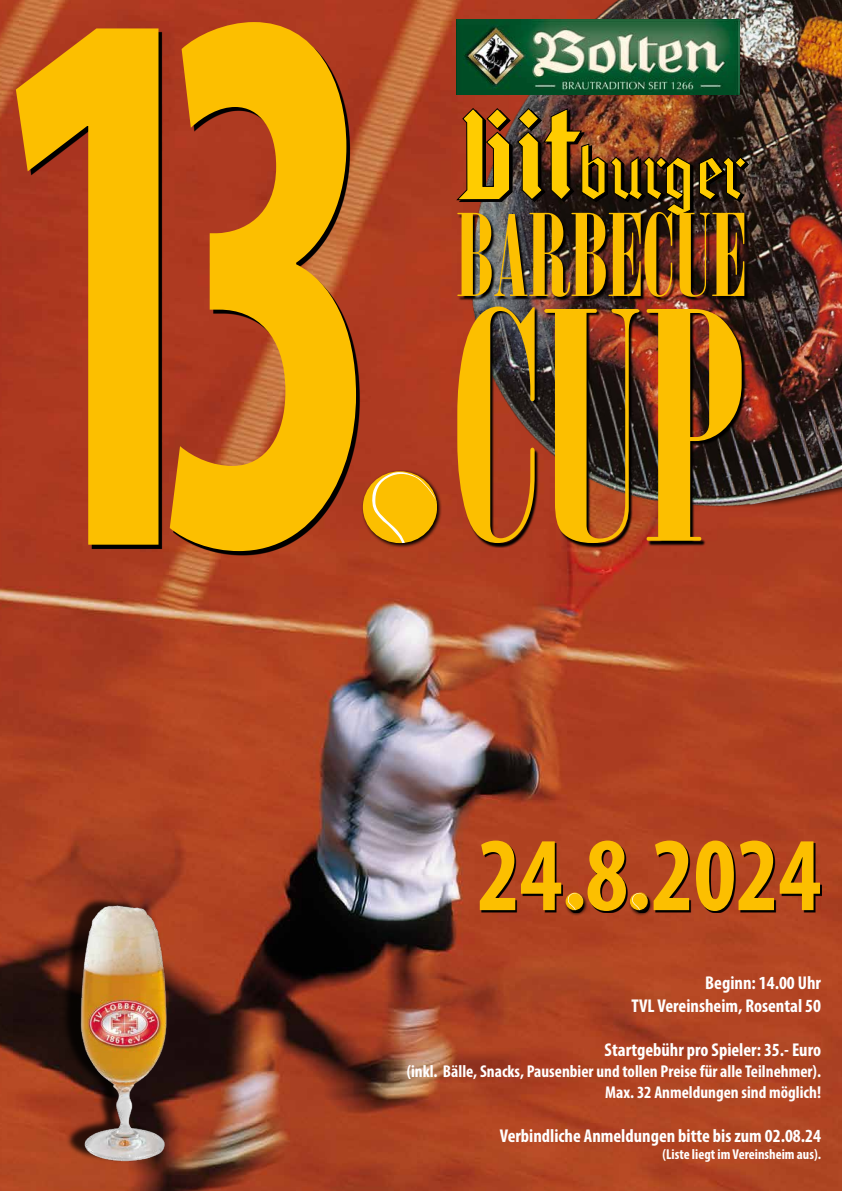
<style>
.page{position:relative;width:842px;height:1191px;background:#fff}
.page>*{position:absolute;margin:0;border:0;box-sizing:border-box;transform-origin:0 0}
.t1{font:700 condensed 794px "Myriad Pro";color:#fcbf00;scale:.68 1}
.t2{font:700 condensed 105.7px "Myriad Pro";color:#fcbf00;scale:.94 1}
.t3{font:700 condensed 18.6px/22.3px "Myriad Pro";color:#fff;text-align:right}
.t4{font:700 condensed 17.2px/20.6px "Myriad Pro";color:#fff;text-align:right}
.t5{font:700 condensed 14.3px "Myriad Pro";color:#fff}
</style>
<div class="page">
<img style="left:0;top:0;width:842px;height:1191px">
<img style="left:401px;top:0;width:441px;height:552px">
<svg style="left:482px;top:842px;width:340px;height:71px;background:#612412"></svg>
<svg style="left:20px;top:26px;width:340px;height:529px;background:#511d10"></svg>
<div style="left:62px;top:897px;width:96px;height:265px;background:#000;opacity:.75"></div>
<img style="left:77px;top:902px;width:93px;height:261px">
<svg style="left:458px;top:297px;width:291px;height:5px"></svg>
<img style="left:457px;top:108px;width:292px;height:189px">
<svg style="left:458px;top:308px;width:288px;height:240px;background:#762c1c"></svg>
<img style="left:457px;top:306px;width:285px;height:237px">
<img style="left:456px;top:20px;width:284px;height:75px">
<svg style="left:361px;top:470px;width:81px;height:78px"></svg>
<div style="left:363px;top:471px;width:74px;height:72px;background:#fcbf00;border-radius:50%"></div>
<svg style="left:372px;top:471px;width:65px;height:72px"></svg>
<svg style="left:628px;top:893px;width:25px;height:23px"></svg>
<div style="left:630px;top:893px;width:18px;height:17px;background:#fcbf00;border-radius:50%"></div>
<svg style="left:632px;top:893px;width:16px;height:17px"></svg>
<svg style="left:564px;top:893px;width:24px;height:23px"></svg>
<svg style="left:566px;top:893px;width:17px;height:17px"></svg>
<svg style="left:568px;top:893px;width:15px;height:17px"></svg>
<h1 class="t1" style="left:-8px;top:-216px;width:583px">13</h1>
<h2 class="t2" style="left:477px;top:809px;width:367px">24.8.2024</h2>
<p class="t3" style="left:631px;top:971px;width:191px">Beginn: 14.00 Uhr<br>TVL Vereinsheim, Rosental 50</p>
<p class="t3" style="left:605px;top:1038px;width:218px">Startgebühr pro Spieler: 35.- Euro</p>
<p class="t4" style="left:407px;top:1060px;width:416px">(inkl. Bälle, Snacks, Pausenbier und tollen Preise für alle Teilnehmer).<br>Max. 32 Anmeldungen sind möglich!</p>
<p class="t3" style="left:500px;top:1124px;width:323px">Verbindliche Anmeldungen bitte bis zum 02.08.24</p>
<p class="t5" style="left:662px;top:1145px;width:160px">(Liste liegt im Vereinsheim aus).</p>
</div>
